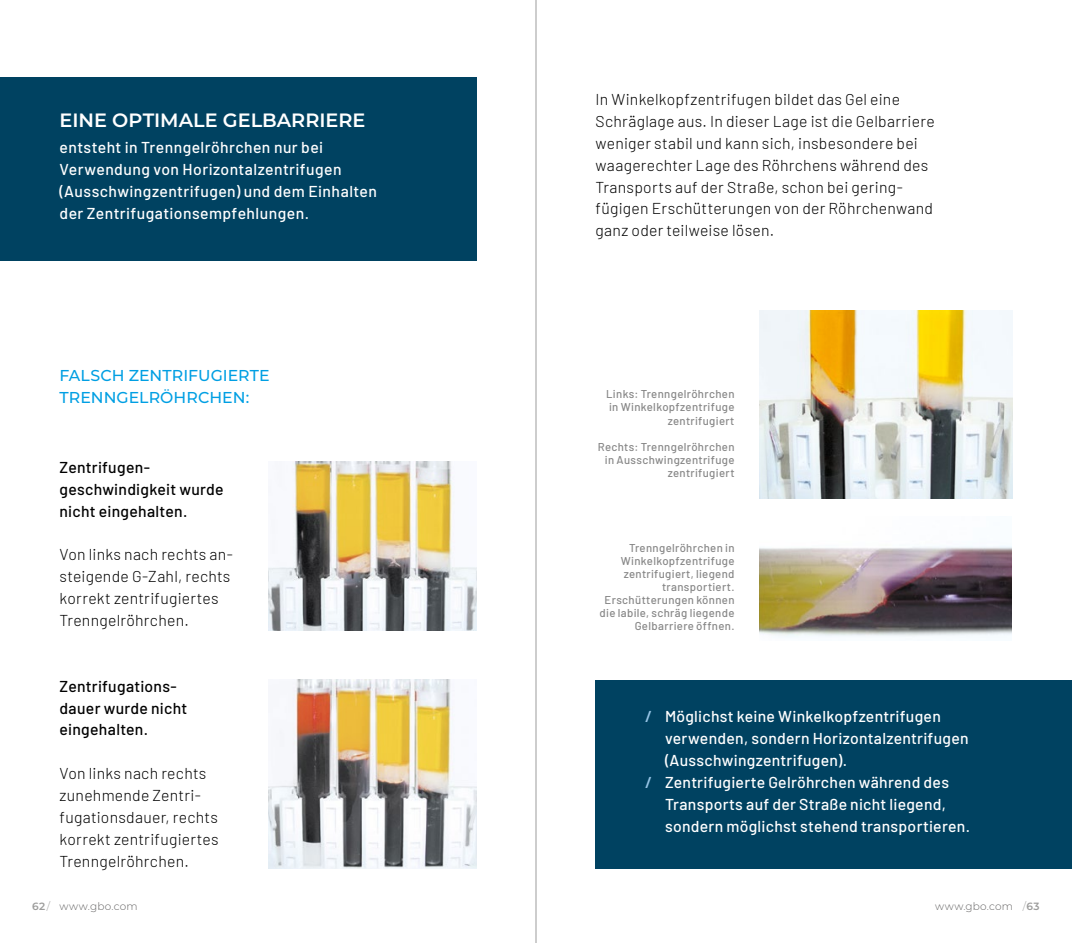
<style>
.page{position:relative;width:1072px;height:943px;background:#fff}
.page>*{position:absolute;margin:0;border:0;box-sizing:border-box;transform-origin:0 0}
.t1{font:600 19.25px "Montserrat";color:#fff}
.t2{font:300 15.75px/21.9px "Barlow";letter-spacing:.02em;color:#000}
.t3{font:500 15.75px/21.9px "Barlow";letter-spacing:.02em;color:#fff}
.t4{font:500 15.75px/21.9px "Barlow";letter-spacing:.02em;color:#000}
.t5{font:500 15.75px/21.9px "Montserrat";color:#009fe3}
.t6{font:500 11.38px/13.1px "Barlow";letter-spacing:.03em;color:#878787;text-align:right}
.t7{font:300 10.5px "Montserrat";letter-spacing:.025em;color:#646363}
.s1{font-weight:600;color:#96c4e5}
.s2{font-weight:600;color:#9d9d9c}
.s3{color:#9d9d9c}
</style>
<div class="page">
<img style="left:268px;top:461px;width:208px;height:169px">
<img style="left:268px;top:680px;width:208px;height:188px">
<img style="left:759px;top:310px;width:253px;height:188px">
<div style="left:595px;top:680px;width:476px;height:188px;background:#004261"></div>
<img style="left:759px;top:545px;width:252px;height:92px">
<div style="left:0;top:77px;width:476px;height:183px;background:#004261"></div>
<hr style="left:535px;top:0;width:1px;height:943px;background:#9d9d9c">
<p class="t1" style="left:60px;top:106px;width:307px">EINE OPTIMALE GELBARRIERE</p>
<p class="t3" style="left:60px;top:135px;width:319px">entsteht in Trenngelröhrchen nur bei Verwendung von Horizontalzentrifugen (Ausschwingzentrifugen) und dem Einhalten der Zentrifugationsempfehlungen.</p>
<p class="t5" style="left:60px;top:363px;width:212px">FALSCH ZENTRIFUGIERTE<br>TRENNGELRÖHRCHEN:</p>
<p class="t4" style="left:60px;top:455px;width:166px">Zentrifugen&shy;geschwindigkeit wurde nicht eingehalten.</p>
<p class="t2" style="left:60px;top:542px;width:175px">Von links nach rechts an&shy;steigende G-Zahl, rechts korrekt zentrifugiertes<br>Trenngelröhrchen.</p>
<p class="t4" style="left:60px;top:673px;width:129px">Zentrifugations&shy;dauer wurde nicht eingehalten.</p>
<p class="t2" style="left:60px;top:761px;width:161px">Von links nach rechts zunehmende Zentri&shy;fugationsdauer, rechts korrekt zentrifugiertes<br>Trenngelröhrchen.</p>
<p class="t2" style="left:595px;top:87px;width:340px">In Winkelkopfzentrifugen bildet das Gel eine Schräglage aus. In dieser Lage ist die Gelbarriere weniger stabil und kann sich, insbesondere bei waagerechter Lage des Röhrchens während des Transports auf der Straße, schon bei gering&shy;fügigen Erschütterungen von der Röhrchenwand ganz oder teilweise lösen.</p>
<p class="t6" style="left:606px;top:387px;width:130px">Links: Trenngelröhrchen in Winkelkopfzentrifuge zentrifugiert</p>
<p class="t6" style="left:598px;top:439px;width:138px">Rechts: Trenngelröhrchen in Ausschwingzentrifuge zentrifugiert</p>
<p class="t6" style="left:599px;top:540px;width:136px">Trenngelröhrchen in<br>Winkelkopfzentrifuge zentrifugiert, liegend transportiert.<br>Erschütterungen können die labile, schräg liegende<br>Gelbarriere öffnen.</p>
<p class="t3" style="left:645px;top:704px;width:297px"><span class="s1">/</span> Möglichst keine Winkelkopfzentrifugen</p>
<p class="t3" style="left:665px;top:726px;width:305px">verwenden, sondern Horizontalzentrifugen</p>
<p class="t3" style="left:665px;top:748px;width:183px">(Ausschwingzentrifugen).</p>
<p class="t3" style="left:645px;top:770px;width:305px"><span class="s1">/</span> Zentrifugierte Gelröhrchen während des</p>
<p class="t3" style="left:665px;top:792px;width:282px">Transports auf der Straße nicht liegend,</p>
<p class="t3" style="left:665px;top:813px;width:306px">sondern möglichst stehend transportieren.</p>
<p class="t7" style="left:32px;top:899px;width:107px"><span class="s2">62</span> <span class="s3">/</span> www.gbo.com</p>
<p class="t7" style="left:935px;top:899px;width:106px">www.gbo.com <span class="s3">/</span> <span class="s2">63</span></p>
</div>
